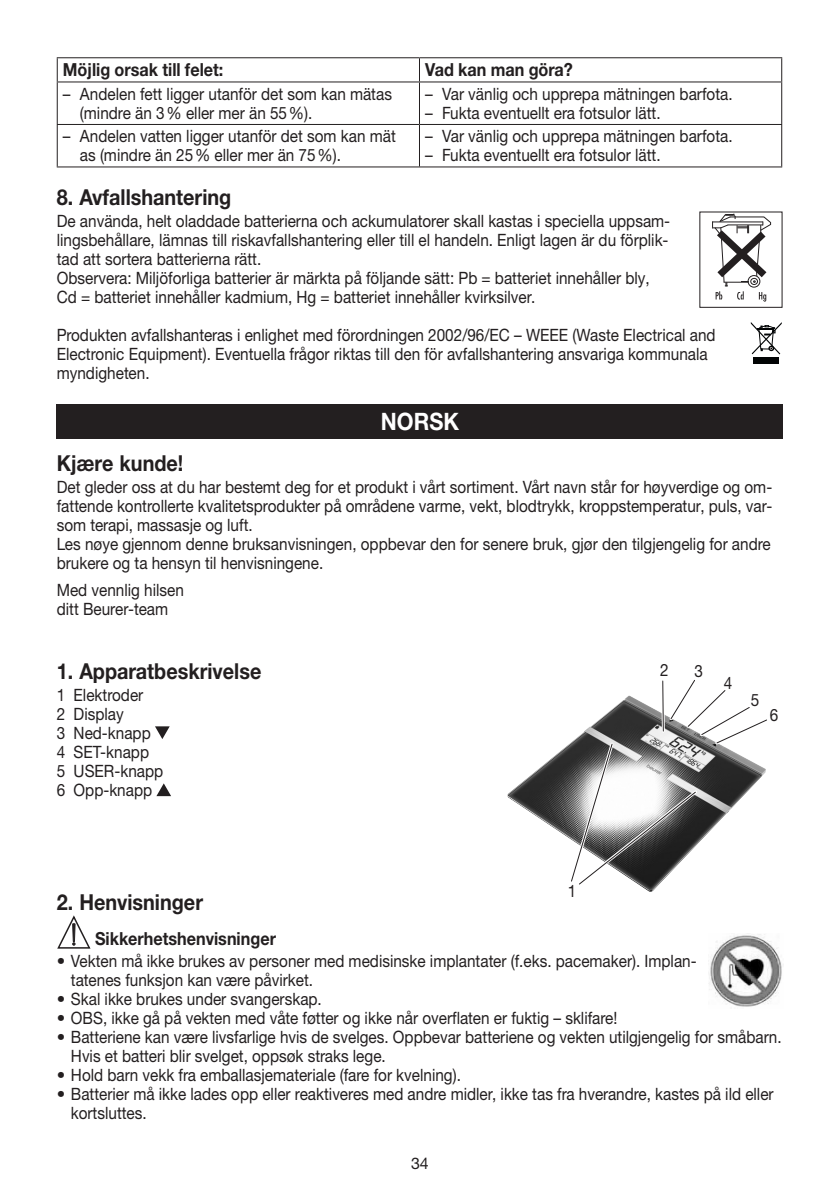
<style>
.page{position:relative;width:840px;height:1191px;background:#fff}
.page>*{position:absolute;margin:0;border:0;box-sizing:border-box;transform-origin:0 0}
.t1{font:700 24px "Helvetica Neue LTW1 G";color:#fff;scale:.9 1}
.t2{font:700 22px "Helvetica Neue LTW1 G";color:#231f20;scale:.9 1}
.t3{font:700 18px "Helvetica Neue LTW1 G";color:#231f20;scale:.9 1}
.t4{font:17px/19px "Helvetica Neue LTW1 G";color:#231f20;scale:.9 1}
.t5{font:16px "Helvetica Neue LTW1 G";color:#231f20}
.s1{font-weight:700}
</style>
<div class="page">
<svg style="left:155px;top:726px;width:15px;height:13px"></svg>
<svg style="left:156px;top:783px;width:15px;height:13px"></svg>
<svg style="left:57px;top:915px;width:34px;height:34px"></svg>
<img style="left:507px;top:746px;width:149px;height:146px">
<svg style="left:567px;top:680px;width:200px;height:208px"></svg>
<img style="left:709px;top:933px;width:73px;height:74px">
<div style="left:57px;top:404px;width:725px;height:34px;background:#231f20"></div>
<hr style="left:57px;top:57px;width:362px;height:1px;background:#231f20">
<svg style="left:57px;top:58px;width:1px;height:23px"></svg>
<hr style="left:419px;top:57px;width:362px;height:1px;background:#231f20">
<svg style="left:419px;top:58px;width:1px;height:23px"></svg>
<hr style="left:57px;top:81px;width:362px;height:1px;background:#231f20">
<hr style="left:57px;top:82px;width:1px;height:42px;background:#231f20">
<hr style="left:419px;top:81px;width:362px;height:1px;background:#231f20">
<hr style="left:419px;top:82px;width:1px;height:42px;background:#231f20">
<hr style="left:780px;top:82px;width:1px;height:42px;background:#231f20">
<hr style="left:57px;top:124px;width:362px;height:1px;background:#231f20">
<hr style="left:57px;top:125px;width:1px;height:41px;background:#231f20">
<hr style="left:419px;top:124px;width:362px;height:1px;background:#231f20">
<hr style="left:419px;top:125px;width:1px;height:41px;background:#231f20">
<hr style="left:780px;top:125px;width:1px;height:41px;background:#231f20">
<hr style="left:57px;top:166px;width:724px;height:1px;background:#231f20">
<svg style="left:712px;top:213px;width:60px;height:88px"></svg>
<div style="left:752px;top:357px;width:26px;height:7px;background:#020405"></div>
<svg style="left:750px;top:322px;width:31px;height:32px"></svg>
<p class="t3" style="left:63px;top:63px;width:180px">Möjlig orsak till felet:</p>
<p class="t3" style="left:425px;top:63px;width:165px">Vad kan man göra?</p>
<p class="t4" style="left:80px;top:86px;width:348px;text-indent:-17px">– Andelen fett ligger utanför det som kan mätas (mindre än 3 % eller mer än 55 %).</p>
<p class="t4" style="left:425px;top:86px;width:343px">– Var vänlig och upprepa mätningen barfota.</p>
<p class="t4" style="left:425px;top:105px;width:263px">– Fukta eventuellt era fotsulor lätt.</p>
<p class="t4" style="left:80px;top:128px;width:352px;text-indent:-17px">– Andelen vatten ligger utanför det som kan mät as (mindre än 25 % eller mer än 75 %).</p>
<p class="t4" style="left:425px;top:128px;width:343px">– Var vänlig och upprepa mätningen barfota.</p>
<p class="t4" style="left:425px;top:147px;width:263px">– Fukta eventuellt era fotsulor lätt.</p>
<p class="t2" style="left:57px;top:189px;width:195px">8. Avfallshantering</p>
<p class="t4" style="left:57px;top:213px;width:682px">De använda, helt oladdade batterierna och ackumulatorer skall kastas i speciella uppsam&shy;lingsbehållare, lämnas till riskavfallshantering eller till el handeln. Enligt lagen är du förplik&shy;tad att sortera batterierna rätt.<br>Observera: Miljöforliga batterier är märkta på följande sätt: Pb = batteriet innehåller bly, Cd = batteriet innehåller kadmium, Hg = batteriet innehåller kvirksilver.</p>
<p class="t4" style="left:57px;top:327px;width:733px">Produkten avfallshanteras i enlighet med förordningen 2002/96/EC – WEEE (Waste Electrical and<br>Electronic Equipment). Eventuella frågor riktas till den för avfallshantering ansvariga kommunala myndigheten.</p>
<h1 class="t1" style="left:381px;top:412px;width:88px">NORSK</h1>
<p class="t2" style="left:57px;top:455px;width:142px">Kjære kunde!</p>
<p class="t4" style="left:57px;top:479px;width:796px">Det gleder oss at du har bestemt deg for et produkt i vårt sortiment. Vårt navn står for høyverdige og om&shy;fattende kontrollerte kvalitetsprodukter på områdene varme, vekt, blodtrykk, kroppstemperatur, puls, var&shy;som terapi, massasje og luft.<br>Les nøye gjennom denne bruksanvisningen, oppbevar den for senere bruk, gjør den tilgjengelig for andre brukere og ta hensyn til henvisningene.</p>
<p class="t4" style="left:57px;top:582px;width:143px">Med vennlig hilsen ditt Beurer-team</p>
<p class="t2" style="left:57px;top:663px;width:229px">1. Apparatbeskrivelse</p>
<p class="t4" style="left:57px;top:687px;width:120px">1 Elektroder<br>2 Display<br>3 Ned-knapp<br>4 SET-knapp<br>5 USER-knapp<br>6 Opp-knapp</p>
<p class="t4" style="left:660px;top:662px;width:11px">2</p>
<p class="t4" style="left:694px;top:663px;width:11px">3</p>
<p class="t4" style="left:723px;top:675px;width:11px">4</p>
<p class="t4" style="left:750px;top:692px;width:11px">5</p>
<p class="t4" style="left:769px;top:707px;width:11px">6</p>
<p class="t4" style="left:567px;top:883px;width:11px">1</p>
<p class="t2" style="left:57px;top:893px;width:164px">2. Henvisninger</p>
<p class="t3" style="left:95px;top:931px;width:202px">Sikkerhetshenvisninger</p>
<p class="t4" style="left:71px;top:952px;width:696px;text-indent:-14px"><span class="s1">•</span> Vekten må ikke brukes av personer med medisinske implantater (f.eks. pacemaker). Implan&shy;tatenes funksjon kan være påvirket.</p>
<p class="t4" style="left:57px;top:990px;width:296px"><span class="s1">•</span> Skal ikke brukes under svangerskap.</p>
<p class="t4" style="left:57px;top:1009px;width:624px"><span class="s1">•</span> OBS, ikke gå på vekten med våte føtter og ikke når overflaten er fuktig – sklifare!</p>
<p class="t4" style="left:71px;top:1028px;width:790px;text-indent:-14px"><span class="s1">•</span> Batteriene kan være livsfarlige hvis de svelges. Oppbevar batteriene og vekten utilgjengelig for småbarn.<br>Hvis et batteri blir svelget, oppsøk straks lege.</p>
<p class="t4" style="left:57px;top:1066px;width:450px"><span class="s1">•</span> Hold barn vekk fra emballasjemateriale (fare for kvelning).</p>
<p class="t4" style="left:71px;top:1085px;width:781px;text-indent:-14px"><span class="s1">•</span> Batterier må ikke lades opp eller reaktiveres med andre midler, ikke tas fra hverandre, kastes på ild eller kortsluttes.</p>
<p class="t5" style="left:411px;top:1157px;width:19px">34</p>
</div>
